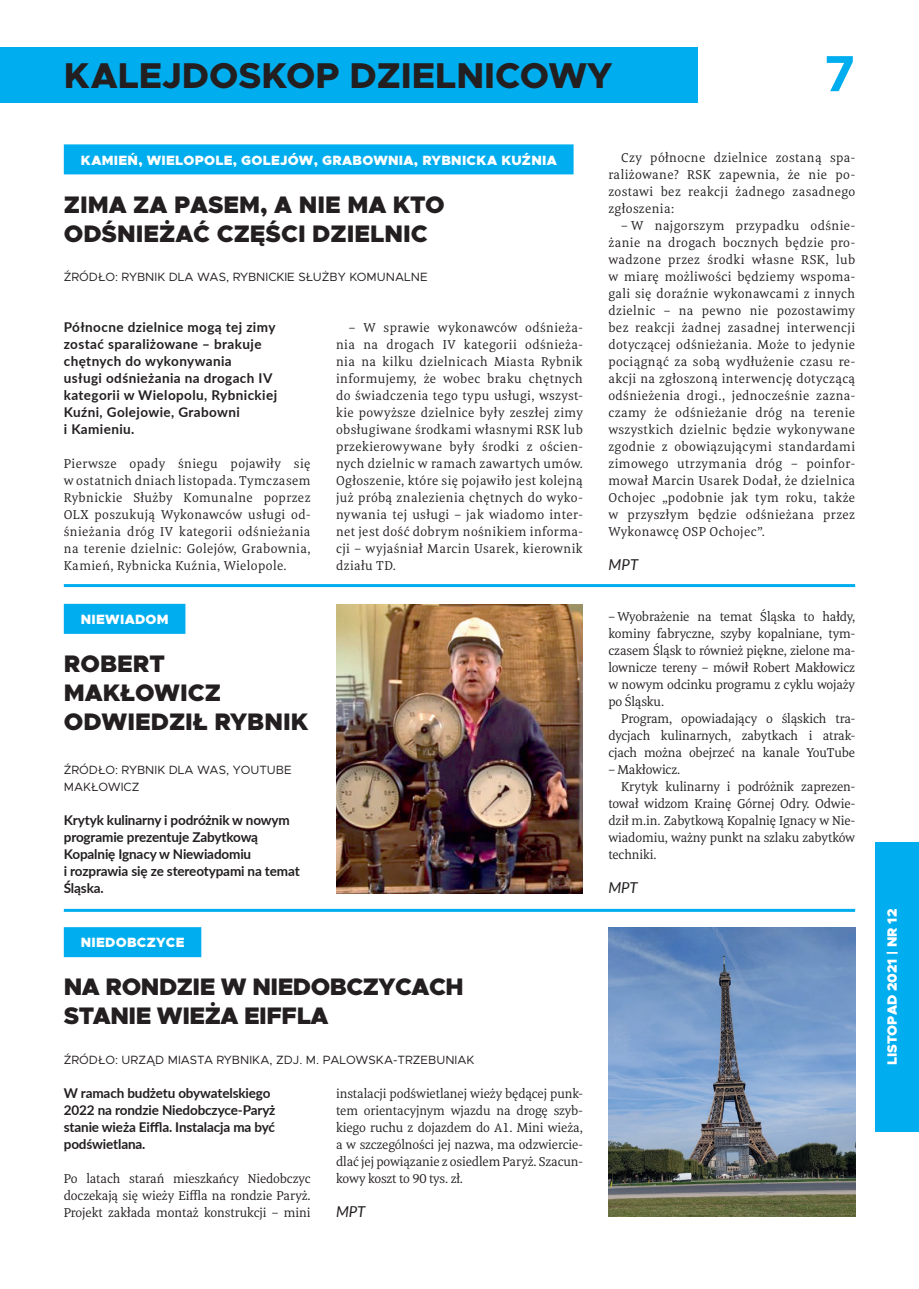
<style>
.page{position:relative;width:919px;height:1289px;background:#fff}
.page>*{position:absolute;margin:0;border:0;box-sizing:border-box;transform-origin:0 0}
.t1{font:700 51px "Metropolis";color:#00aeef}
.NAGŁOWEK{font:800 36px "Metropolis";color:#231f20}
.TYTUŁ_B_MAŁY{font:900 24px/28.8px "Metropolis";color:#231f20;text-align:right}
.TYTUŁ_B_MAŁY-2{font:900 24px/28.8px "Metropolis";letter-spacing:-.02em;color:#231f20}
.AUTOR{font:italic 15px "Lato";letter-spacing:-.01em;color:#231f20}
.LEAD{font:700 13.5px/17px "Lato";letter-spacing:-.01em;color:#231f20}
.LEAD-2{font:700 13.5px/17px "Lato";letter-spacing:.03em;color:#231f20}
.DZIELNICA{font:900 13.5px "Metropolis";letter-spacing:.02em;color:#fff}
.DZIELNICA-2{font:900 13.5px "Metropolis";color:#fff}
.TEKST{font:13.2px/17px "Meret Pro";letter-spacing:.015em;color:#231f20;text-align:justify}
.TEKST_BEZ{font:13.2px/17px "Meret Pro";letter-spacing:-.01em;color:#231f20;text-align:justify}
.TEKST-2{font:13.2px "Meret Pro";letter-spacing:-.01em;color:#231f20}
.ŹRÓDŁO{font:12px/17px "Metropolis";color:#231f20}
</style>
<div class="page">
<div style="left:0;top:47px;width:13px;height:56px;background:#00aeef"></div>
<div style="left:13px;top:47px;width:684px;height:56px;background:#00aeef"></div>
<div style="left:875px;top:842px;width:43px;height:289px;background:#00aeef"></div>
<div style="left:64px;top:144px;width:509px;height:30px;background:#00aeef"></div>
<hr style="left:64px;top:584px;width:791px;height:3px;background:#00aeef">
<div style="left:64px;top:604px;width:121px;height:30px;background:#00aeef"></div>
<img style="left:608px;top:927px;width:247px;height:289px">
<div style="left:64px;top:927px;width:137px;height:30px;background:#00aeef"></div>
<hr style="left:64px;top:908px;width:791px;height:3px;background:#00aeef">
<img style="left:336px;top:604px;width:247px;height:289px">
<p class="NAGŁOWEK" style="left:64px;top:53px;width:550px">KALEJDOSKOP DZIELNICOWY</p>
<h1 class="t1" style="left:824px;top:41px;width:32px">7</h1>
<p class="DZIELNICA" style="left:81px;top:151px;width:105px">KAMIEŃ, WIELOPOL</p>
<p class="DZIELNICA" style="left:224px;top:151px;width:327px">E, GOLEJÓW, GRABOWNIA, RYBNICKA KUŹNIA</p>
<p class="TYTUŁ_B_MAŁY" style="left:64px;top:190px;width:127px">ZIMA ZA PAS</p>
<p class="TYTUŁ_B_MAŁY" style="left:64px;top:190px;width:365px">EM, A NIE MA KTO<br>ODŚNIEŻAĆ CZĘŚCI DZIELNIC</p>
<p class="ŹRÓDŁO" style="left:64px;top:268px;width:365px">ŹRÓDŁO: RYBNIK DLA WAS, RYBNICKIE SŁUŻBY KOMUNALNE</p>
<p class="LEAD-2" style="left:64px;top:318px;width:215px">Północne dzielnice mogą tej zimy zostać sparaliżowane – brakuje chętnych do wykonywania<br>usługi odśnieżania na drogach IV kategorii w Wielopolu, Rybnickiej<br>Kuźni, Golejowie, Grabowni<br>i Kamieniu.</p>
<p class="TEKST_BEZ" style="left:64px;top:455px;width:248px">Pierwsze opady śniegu pojawiły się w ostatnich dniach listopada. Tymczasem Rybnickie Służby Komunalne poprzez OLX poszukują Wykonawców usługi od&shy;śnieżania dróg IV kategorii odśnieżania na terenie dzielnic: Golejów, Grabownia, Kamień, Rybnicka Kuźnia, Wielopole.</p>
<p class="TEKST" style="left:336px;top:319px;width:248px;text-indent:13px">– W sprawie wykonawców odśnieża&shy;nia na drogach IV kategorii odśnieża&shy;nia na kilku dzielnicach Miasta Rybnik informujemy, że wobec braku chętnych do świadczenia tego typu usługi, wszyst&shy;kie powyższe dzielnice były zeszłej zimy obsługiwane środkami własnymi RSK lub przekierowywane były środki z ościen&shy;nych dzielnic w ramach zawartych umów.<br>Ogłoszenie, które się pojawiło jest kolejną już próbą znalezienia chętnych do wyko&shy;nywania tej usługi – jak wiadomo inter&shy;net jest dość dobrym nośnikiem informa&shy;cji – wyjaśniał Marcin Usarek, kierownik działu TD.</p>
<p class="DZIELNICA" style="left:81px;top:610px;width:50px">NIEWIADO</p>
<p class="DZIELNICA" style="left:157px;top:610px;width:13px">M</p>
<p class="TYTUŁ_B_MAŁY" style="left:64px;top:649px;width:246px;text-align:left">ROBERT<br>MAKŁOWICZ<br>ODWIEDZIŁ RYBNIK</p>
<p class="ŹRÓDŁO" style="left:64px;top:761px;width:229px">ŹRÓDŁO: RYBNIK DLA WAS, YOUTUBE<br>MAKŁOWICZ</p>
<p class="LEAD" style="left:64px;top:811px;width:237px">Krytyk kulinarny i podróżnik w nowym programie prezentuje Zabytkową<br>Kopalnię Ignacy w Niewiadomiu<br>i rozprawia się ze stereotypami na temat<br>Śląska.</p>
<p class="DZIELNICA" style="left:81px;top:934px;width:105px">NIEDOBCZYCE</p>
<p class="TYTUŁ_B_MAŁY-2" style="left:64px;top:972px;width:401px">NA RONDZIE W NIEDOBCZYCACH<br>STA</p>
<p class="TYTUŁ_B_MAŁY-2" style="left:110px;top:1001px;width:203px">NIE WIEŻA EIFFLA</p>
<p class="ŹRÓDŁO" style="left:64px;top:1050px;width:412px">ŹRÓDŁO: URZĄD MIASTA RYBNIKA, ZDJ. M. PALOWSKA-TRZEBUNIAK</p>
<p class="LEAD" style="left:64px;top:1083px;width:213px">W ramach budżetu obywatelskiego<br>2022 na rondzie Niedobczyce-Paryż stanie wieża Eiffla. Instalacja ma być podświetlana.</p>
<p class="TEKST_BEZ" style="left:64px;top:1169px;width:248px">Po latach starań mieszkańcy Niedobczyc doczekają się wieży Eiffla na rondzie Paryż.<br>Projekt zakłada montaż konstrukcji – mini</p>
<p class="TEKST_BEZ" style="left:336px;top:1084px;width:248px">instalacji podświetlanej wieży będącej punk&shy;tem orientacyjnym wjazdu na drogę szyb&shy;kiego ruchu z dojazdem do A1. Mini wieża, a w szczególności jej nazwa, ma odzwiercie&shy;dlać jej powiązanie z osiedlem Paryż. Szacun&shy;kowy koszt to 90 tys. zł.</p>
<p class="AUTOR" style="left:336px;top:1200px;width:31px">MPT</p>
<p class="TEKST" style="left:608px;top:148px;width:248px;text-indent:13px">Czy północne dzielnice zostaną spa&shy;raliżowane? RSK zapewnia, że nie po&shy;zostawi bez reakcji żadnego zasadnego zgłoszenia:</p>
<p class="TEKST" style="left:608px;top:217px;width:248px;text-indent:13px">– W najgorszym przypadku odśnie&shy;żanie na drogach bocznych będzie pro&shy;wadzone przez środki własne RSK, lub w miarę możliwości będziemy wspoma&shy;gali się doraźnie wykonawcami z innych dzielnic – na pewno nie pozostawimy bez reakcji żadnej zasadnej interwencji dotyczącej odśnieżania. Może to jedynie pociągnąć za sobą wydłużenie czasu re&shy;akcji na zgłoszoną interwencję dotyczącą odśnieżenia drogi., jednocześnie zazna&shy;czamy że odśnieżanie dróg na terenie wszystkich dzielnic będzie wykonywane zgodnie z obowiązującymi standardami zimowego utrzymania dróg – poinfor&shy;mował Marcin Usarek Dodał, że dzielnica Ochojec „podobnie jak tym roku, także w przyszłym będzie odśnieżana przez Wykonawcę OSP Ochojec”.</p>
<p class="AUTOR" style="left:608px;top:554px;width:31px">MPT</p>
<p class="TEKST_BEZ" style="left:608px;top:608px;width:248px">– Wyobrażenie na temat Śląska to hałdy, kominy fabryczne, szyby kopalniane, tym&shy;czasem Śląsk to również piękne, zielone ma&shy;lownicze tereny – mówił Robert Makłowicz w nowym odcinku programu z cyklu wojaży po Śląsku.</p>
<p class="TEKST" style="left:608px;top:710px;width:248px;text-indent:13px">Program, opowiadający o śląskich tra&shy;dycjach kulinarnych, zabytkach i atrak&shy;cjach można obejrzeć na kanale YouTube</p>
<p class="TEKST-2" style="left:608px;top:760px;width:73px">– Makłowicz.</p>
<p class="TEKST" style="left:608px;top:778px;width:248px;text-indent:13px">Krytyk kulinarny i podróżnik zaprezen&shy;tował widzom Krainę Górnej Odry. Odwie&shy;dził m.in. Zabytkową Kopalnię Ignacy w Nie&shy;wiadomiu, ważny punkt na szlaku zabytków techniki.</p>
<p class="AUTOR" style="left:608px;top:877px;width:31px">MPT</p>
<p class="DZIELNICA-2" style="left:883px;top:1064px;width:157px;rotate:-90deg">listopad 2021 | NR 12</p>
</div>
